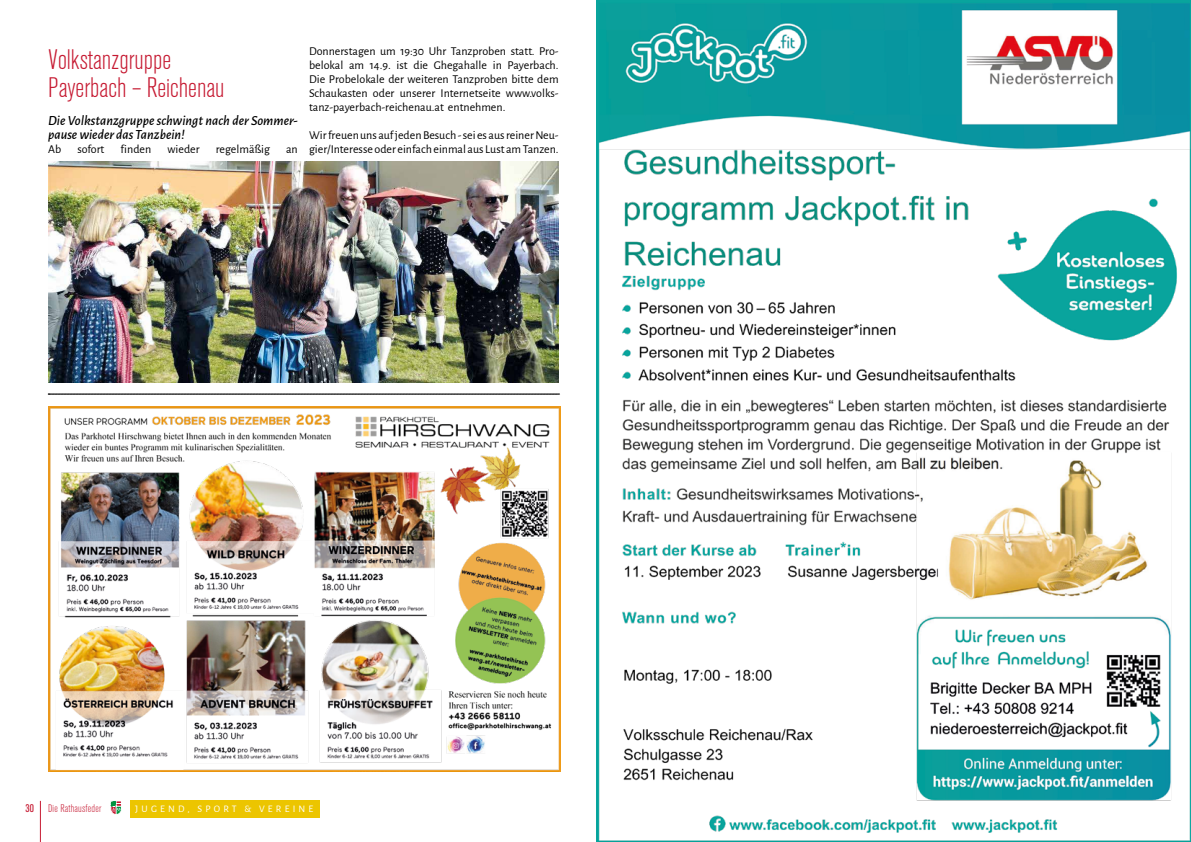
<style>
.page{position:relative;width:1191px;height:842px;background:#fff}
.page>*{position:absolute;margin:0;border:0;box-sizing:border-box;transform-origin:0 0}
.t1{font:300 condensed 28px/28px "Akzidenz Grotesk BQ";color:#c61a32}
.t2{font:italic 500 14px/14px "Alegreya Sans";color:#000}
.t3{font:12px/14px "Alegreya Sans";color:#000;text-align:justify}
.t4{font:300 condensed 11px "Akzidenz Grotesk BQ";letter-spacing:.02em;color:#c61a32}
.t5{font:condensed 11px "Akzidenz Grotesk BQ";color:#c61a32}
.t6{font:10px "Alegreya Sans";letter-spacing:.32em;color:#fff}
</style>
<div class="page">
<div style="left:130px;top:800px;width:189px;height:17px;background:#ecc500"></div>
<hr style="left:40px;top:801px;width:1px;height:41px;background:#c61a32">
<svg style="left:111px;top:801px;width:10px;height:13px"></svg>
<img style="left:48px;top:162px;width:510px;height:221px">
<img style="left:48px;top:406px;width:513px;height:365px">
<svg style="left:48px;top:394px;width:511px;height:1px"></svg>
<img style="left:596px;top:0;width:595px;height:842px">
<h1 class="t1" style="left:48px;top:46px;width:178px">Volkstanzgruppe<br>Payerbach – Reichenau</h1>
<p class="t2" style="left:48px;top:113px;width:251px">Die Volkstanzgruppe schwingt nach der Sommer&shy;pause wieder das Tanzbein!</p>
<p class="t3" style="left:48px;top:142px;width:15px">Ab</p>
<p class="t3" style="left:77px;top:142px;width:28px">sofort</p>
<p class="t3" style="left:121px;top:142px;width:32px">finden</p>
<p class="t3" style="left:167px;top:142px;width:34px">wieder</p>
<p class="t3" style="left:216px;top:142px;width:56px">regelmäßig</p>
<p class="t3" style="left:286px;top:142px;width:13px">an</p>
<p class="t3" style="left:309px;top:44px;width:251px">Donnerstagen um 19:30 Uhr Tanzproben statt. Pro&shy;belokal am 14.9. ist die Ghegahalle in Payerbach.<br>Die Probelokale der weiteren Tanzproben bitte dem Schaukasten oder unserer Internetseite www.volks&shy;tanz-payerbach-reichenau.at entnehmen.</p>
<p class="t3" style="left:309px;top:128px;width:251px">Wir freuen uns auf jeden Besuch - sei es aus reiner Neu&shy;gier/Interesse oder einfach einmal aus Lust am Tanzen.</p>
<p class="t5" style="left:25px;top:802px;width:10px">30</p>
<p class="t4" style="left:48px;top:802px;width:55px">Die Rathausfeder</p>
<p class="t6" style="left:135px;top:802px;width:180px">JUGEND, SPORT &amp; VEREINE</p>
</div>
